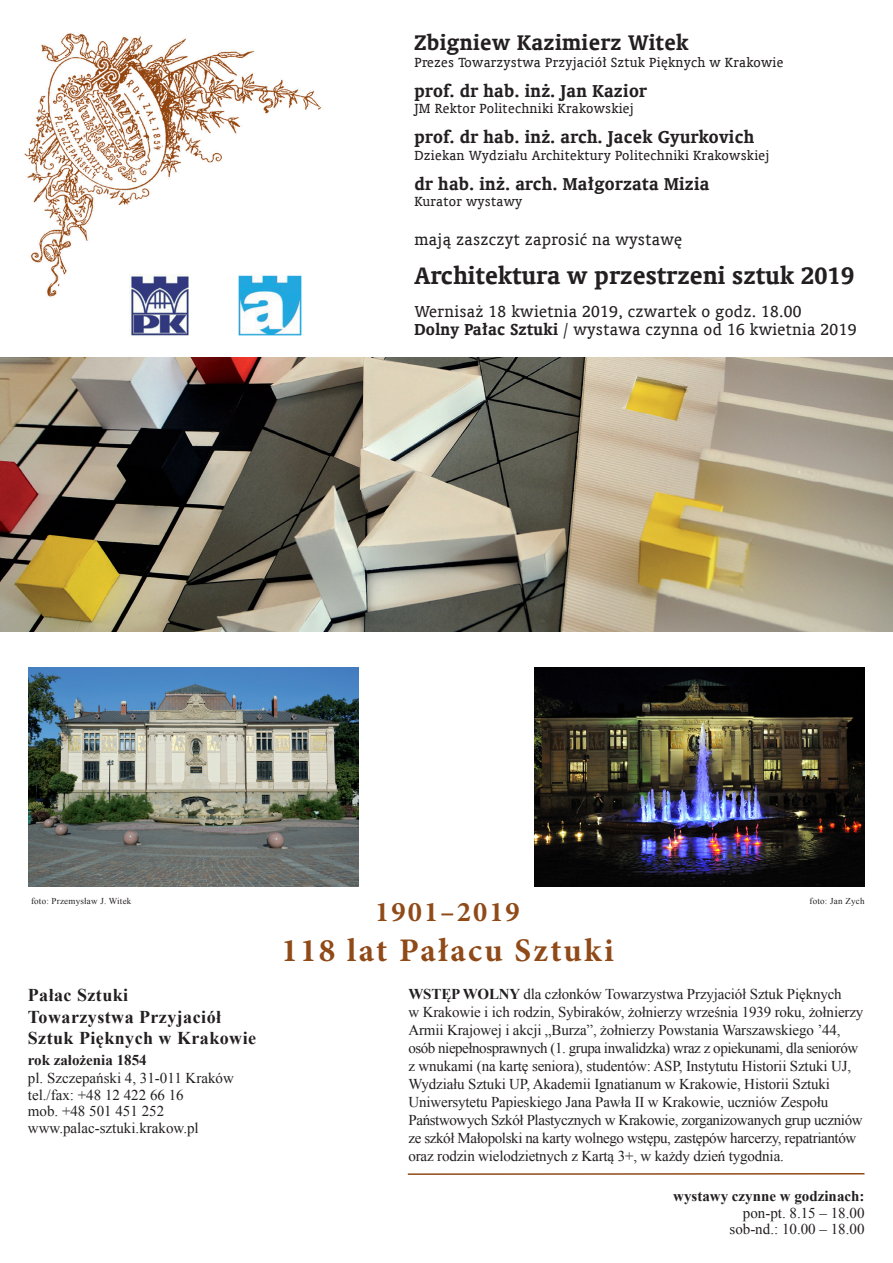
<style>
.page{position:relative;width:893px;height:1263px;background:#fff}
.page>*{position:absolute;margin:0;border:0;box-sizing:border-box;transform-origin:0 0}
.t1{font:700 33px "Minion Pro";letter-spacing:.07em;color:#8f4a18}
.t2{font:700 28.5px "Minion Pro";letter-spacing:.07em;color:#8f4a18}
.t3{font:27px "Oranda EU Bold";letter-spacing:.01em;color:#231f20}
.t4{font:24px "Oranda EU Bold";letter-spacing:.02em;color:#231f20}
.t5{font:19.5px "Oranda EU Bold";letter-spacing:.02em;color:#231f20}
.t6{font:18px/18px "Oranda EU Normal";letter-spacing:.02em;color:#231f20}
.t7{font:700 18px/21.6px "Times New Roman";letter-spacing:.025em;color:#231f20}
.t8{font:15px/18px "Times New Roman";letter-spacing:-.01em;color:#231f20}
.t9{font:15px "Oranda EU Normal";letter-spacing:.02em;color:#231f20}
.t10{font:700 15px "Times New Roman";color:#231f20}
.t11{font:9px "Times New Roman";letter-spacing:.025em;color:#231f20}
.s1{font-family:"Oranda EU Bold"}
.s2{font-weight:700}
</style>
<div class="page">
<img style="left:24px;top:33px;width:298px;height:270px">
<img style="left:0;top:357px;width:892px;height:274px">
<img style="left:130px;top:274px;width:58px;height:62px">
<img style="left:238px;top:274px;width:64px;height:62px">
<hr style="left:408px;top:1173px;width:456px;height:2px;background:#8f4a18">
<img style="left:535px;top:668px;width:329px;height:219px">
<img style="left:29px;top:668px;width:329px;height:219px">
<h3 class="t4" style="left:414px;top:29px;width:276px">Zbigniew Kazimierz Witek</h3>
<p class="t9" style="left:414px;top:54px;width:371px">Prezes Towarzystwa Przyjaciół Sztuk Pięknych w Krakowie</p>
<h3 class="t5" style="left:414px;top:79px;width:234px">prof. dr hab. inż. Jan Kazior</h3>
<p class="t9" style="left:414px;top:100px;width:221px">JM Rektor Politechniki Krakowskiej</p>
<h3 class="t5" style="left:414px;top:126px;width:341px">prof. dr hab. inż. arch. Jacek Gyurkovich</h3>
<p class="t9" style="left:414px;top:147px;width:356px">Dziekan Wydziału Architektury Politechniki Krakowskiej</p>
<h3 class="t5" style="left:414px;top:172px;width:296px">dr hab. inż. arch. Małgorzata Mizia</h3>
<p class="t9" style="left:414px;top:193px;width:109px">Kurator wystawy</p>
<p class="t6" style="left:414px;top:231px;width:269px">mają zaszczyt zaprosić na wystawę</p>
<h3 class="t3" style="left:414px;top:260px;width:441px">Architektura w przestrzeni sztuk 2019</h3>
<p class="t6" style="left:414px;top:303px;width:443px">Wernisaż 18 kwietnia 2019, czwartek o godz. 18.00<br><span class="s1">Dolny Pałac Sztuki</span> / wystawa czynna od 16 kwietnia 2019</p>
<p class="t11" style="left:31px;top:894px;width:102px">foto: Przemysław J. Witek</p>
<p class="t11" style="left:810px;top:894px;width:56px">foto: Jan Zych</p>
<h2 class="t2" style="left:375px;top:892px;width:146px">1901–2019</h2>
<h1 class="t1" style="left:281px;top:927px;width:334px">118 lat Pałacu Sztuki</h1>
<p class="t7" style="left:28px;top:984px;width:230px">Pałac Sztuki<br>Towarzystwa Przyjaciół<br>Sztuk Pięknych w Krakowie</p>
<p class="t10" style="left:28px;top:1050px;width:120px">rok założenia 1854</p>
<p class="t8" style="left:28px;top:1070px;width:208px;line-height:16.5px">pl. Szczepański 4, 31-011 Kraków tel./fax: +48 12 422 66 16<br>mob. +48 501 451 252 www.palac-sztuki.krakow.pl</p>
<p class="t8" style="left:408px;top:985px;width:456px"><span class="s2">WSTĘP WOLNY</span> dla członków Towarzystwa Przyjaciół Sztuk Pięknych<br>w Krakowie i ich rodzin, Sybiraków, żołnierzy września 1939 roku, żołnierzy Armii Krajowej i akcji „Burza”, żołnierzy Powstania Warszawskiego ’44, osób niepełnosprawnych (1. grupa inwalidzka) wraz z opiekunami, dla seniorów z wnukami (na kartę seniora), studentów: ASP, Instytutu Historii Sztuki UJ, Wydziału Sztuki UP, Akademii Ignatianum w Krakowie, Historii Sztuki Uniwersytetu Papieskiego Jana Pawła II w Krakowie, uczniów Zespołu Państwowych Szkół Plastycznych w Krakowie, zorganizowanych grup uczniów ze szkół Małopolski na karty wolnego wstępu, zastępów harcerzy, repatriantów oraz rodzin wielodzietnych z Kartą 3+, w każdy dzień tygodnia.</p>
<p class="t10" style="left:673px;top:1186px;width:193px">wystawy czynne w godzinach:</p>
<p class="t8" style="left:729px;top:1204px;width:137px;line-height:16.5px;text-align:right">pon-pt. 8.15 – 18.00 sob-nd.: 10.00 – 18.00</p>
</div>
